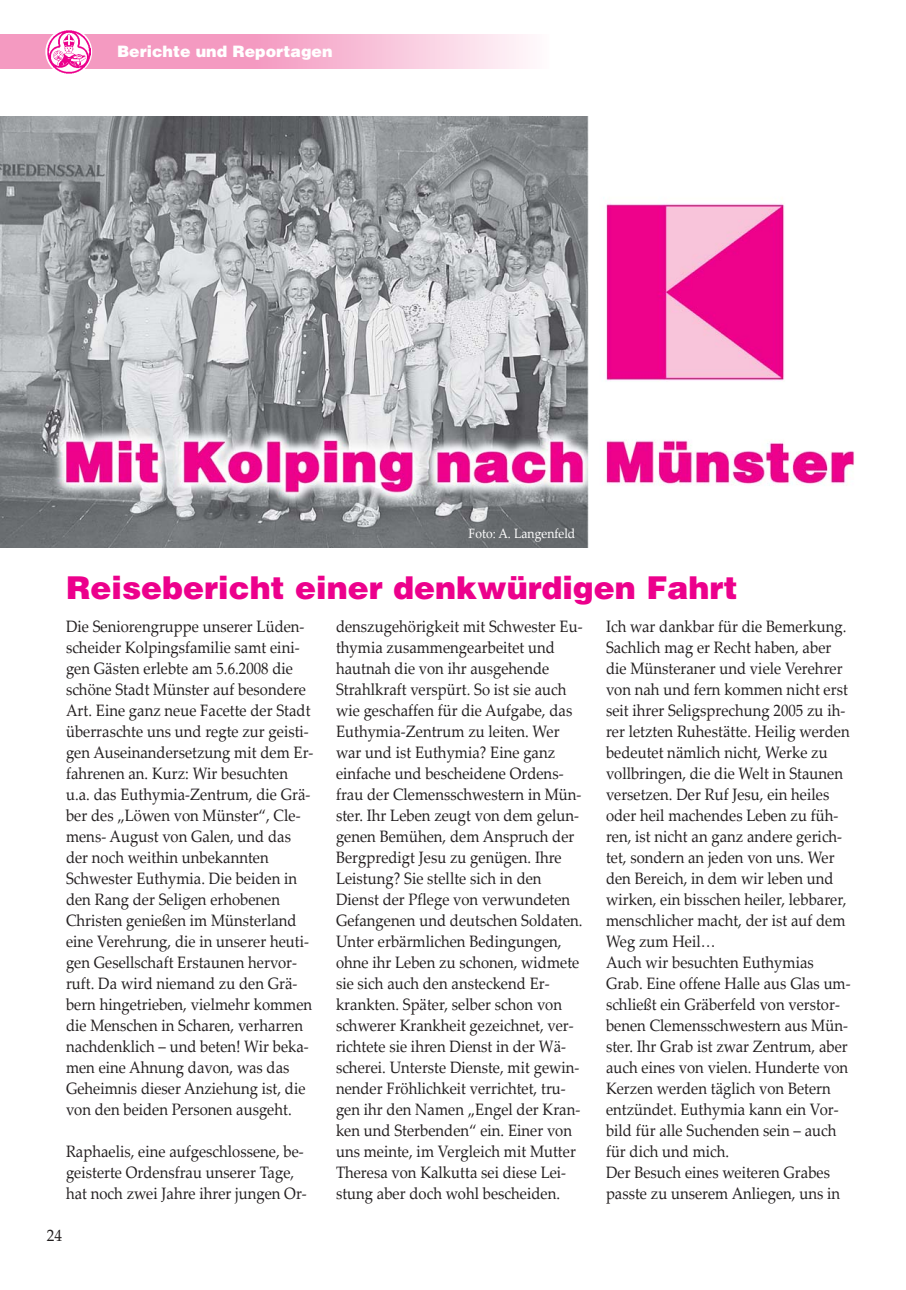
<style>
.page{position:relative;width:906px;height:1290px;background:#fff}
.page>*{position:absolute;margin:0;border:0;box-sizing:border-box;transform-origin:0 0}
.t1{font:900 31.5px "Helvetica";color:#ec008c}
.t2{font:16.5px/21px "Palatino Linotype";color:#231f20;scale:.9 1}
.t3{font:16.5px "Palatino Linotype";color:#231f20;scale:.93 1}
.t4{font:900 15.75px "Helvetica";color:#fff}
.t5{font:13.5px "Palatino Linotype";color:#fff;scale:.9 1}
</style>
<div class="page">
<div style="left:1px;top:35px;width:255px;height:34px;background:#f49ac1"></div>
<div style="left:256px;top:35px;width:293px;height:34px;background:linear-gradient(to right,#f49ac1,#fffbfd)"></div>
<svg style="left:45px;top:28px;width:47px;height:47px"></svg>
<img style="left:48px;top:31px;width:42px;height:42px">
<img style="left:1px;top:116px;width:853px;height:432px">
<p class="t4" style="left:117px;top:46px;width:217px">Berichte und Reportagen</p>
<p class="t5" style="left:469px;top:528px;width:120px">Foto: A. Langenfeld</p>
<h1 class="t1" style="left:66px;top:576px;width:673px">Reisebericht einer denkwürdigen Fahrt</h1>
<p class="t2" style="left:66px;top:618px;width:277px">Die Seniorengruppe unserer Lüden&shy;scheider Kolpingsfamilie samt eini&shy;gen Gästen erlebte am 5.6.2008 die schöne Stadt Münster auf besondere Art. Eine ganz neue Facette der Stadt überraschte uns und regte zur geisti&shy;gen Auseinandersetzung mit dem Er&shy;fahrenen an. Kurz: Wir besuchten u.a. das Euthymia-Zentrum, die Grä&shy;ber des „Löwen von Münster“, Cle&shy;mens- August von Galen, und das der noch weithin unbekannten Schwester Euthymia. Die beiden in den Rang der Seligen erhobenen Christen genießen im Münsterland eine Verehrung, die in unserer heuti&shy;gen Gesellschaft Erstaunen hervor&shy;ruft. Da wird niemand zu den Grä&shy;bern hingetrieben, vielmehr kommen die Menschen in Scharen, verharren nachdenklich – und beten! Wir beka&shy;men eine Ahnung davon, was das Geheimnis dieser Anziehung ist, die von den beiden Personen ausgeht.</p>
<p class="t2" style="left:66px;top:1143px;width:269px">Raphaelis, eine aufgeschlossene, be&shy;geisterte Ordensfrau unserer Tage, hat noch zwei Jahre ihrer jungen Or-</p>
<p class="t3" style="left:47px;top:1229px;width:18px">24</p>
<p class="t2" style="left:336px;top:618px;width:276px">denszugehörigkeit mit Schwester Eu&shy;thymia zusammengearbeitet und hautnah die von ihr ausgehende Strahlkraft verspürt. So ist sie auch wie geschaffen für die Aufgabe, das Euthymia-Zentrum zu leiten. Wer war und ist Euthymia? Eine ganz einfache und bescheidene Ordens&shy;frau der Clemensschwestern in Mün&shy;ster. Ihr Leben zeugt von dem gelun&shy;genen Bemühen, dem Anspruch der Bergpredigt Jesu zu genügen. Ihre Leistung? Sie stellte sich in den Dienst der Pflege von verwundeten Gefangenen und deutschen Soldaten.<br>Unter erbärmlichen Bedingungen, ohne ihr Leben zu schonen, widmete sie sich auch den ansteckend Er&shy;krankten. Später, selber schon von schwerer Krankheit gezeichnet, ver&shy;richtete sie ihren Dienst in der Wä&shy;scherei. Unterste Dienste, mit gewin&shy;nender Fröhlichkeit verrichtet, tru&shy;gen ihr den Namen „Engel der Kran&shy;ken und Sterbenden“ ein. Einer von uns meinte, im Vergleich mit Mutter Theresa von Kalkutta sei diese Lei&shy;stung aber doch wohl bescheiden.</p>
<p class="t2" style="left:606px;top:618px;width:273px">Ich war dankbar für die Bemerkung.<br>Sachlich mag er Recht haben, aber die Münsteraner und viele Verehrer von nah und fern kommen nicht erst seit ihrer Seligsprechung 2005 zu ih&shy;rer letzten Ruhestätte. Heilig werden bedeutet nämlich nicht, Werke zu vollbringen, die die Welt in Staunen versetzen. Der Ruf Jesu, ein heiles oder heil machendes Leben zu füh&shy;ren, ist nicht an ganz andere gerich&shy;tet, sondern an jeden von uns. Wer den Bereich, in dem wir leben und wirken, ein bisschen heiler, lebbarer, menschlicher macht, der ist auf dem Weg zum Heil…<br>Auch wir besuchten Euthymias Grab. Eine offene Halle aus Glas um&shy;schließt ein Gräberfeld von verstor&shy;benen Clemensschwestern aus Mün&shy;ster. Ihr Grab ist zwar Zentrum, aber auch eines von vielen. Hunderte von Kerzen werden täglich von Betern entzündet. Euthymia kann ein Vor&shy;bild für alle Suchenden sein – auch für dich und mich.<br>Der Besuch eines weiteren Grabes passte zu unserem Anliegen, uns in</p>
</div>
